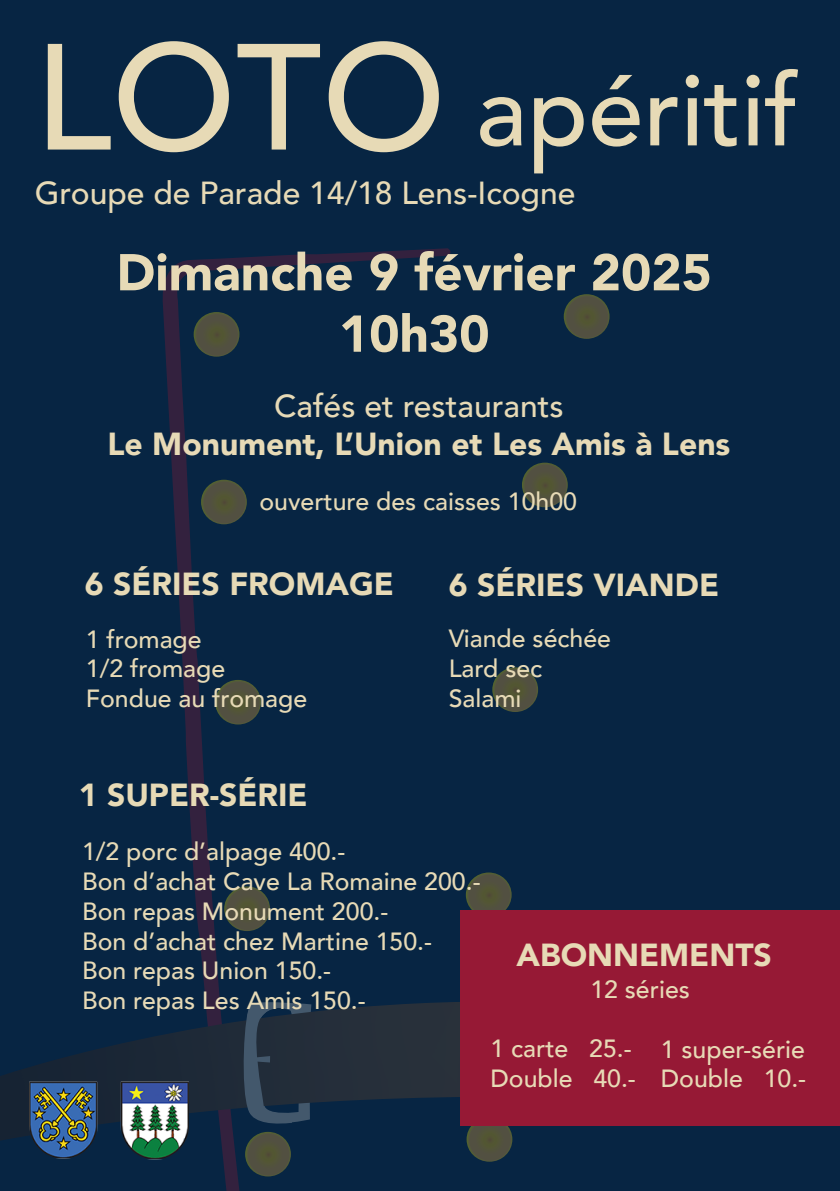
<style>
.page{position:relative;width:840px;height:1191px;background:#fff}
.page>*{position:absolute;margin:0;border:0;box-sizing:border-box;transform-origin:0 0}
.t1{font:500 99.4px "Avenir";color:#e7dab6}
.t2{font:900 51.2px/61.4px "Avenir";color:#e7dab6;text-align:center}
.t3{font:900 31.8px "Avenir";color:#e7dab6}
.t4{font:500 31.8px "Avenir";color:#e7dab6}
.t5{font:500 24.8px/29.8px "Avenir";color:#e7dab6}
.s1{font-size:149.2px}
</style>
<div class="page">
<div style="left:0;top:0;width:839px;height:1191px;background:#072543"></div>
<svg style="left:563px;top:294px;width:46px;height:45px;background:#50513c"></svg>
<svg style="left:521px;top:462px;width:46px;height:45px;background:#4f513c"></svg>
<div style="left:492px;top:667px;width:46px;height:45px;background:linear-gradient(to bottom,#50533c,#52523e);border-radius:50%"></div>
<svg style="left:465px;top:872px;width:46px;height:45px"></svg>
<div style="left:466px;top:1117px;width:46px;height:44px;background:linear-gradient(to right,#51543b,#53513f);border-radius:50%"></div>
<svg style="left:162px;top:248px;width:289px;height:943px"></svg>
<svg style="left:0;top:1001px;width:839px;height:141px"></svg>
<svg style="left:240px;top:999px;width:71px;height:132px"></svg>
<img style="left:23px;top:1072px;width:82px;height:87px">
<img style="left:106px;top:1067px;width:91px;height:97px">
<div style="left:460px;top:910px;width:379px;height:215px;background:#961935"></div>
<h1 class="t1" style="left:34px;top:25px;width:765px"><span class="s1">LOTO</span> apéritif</h1>
<p class="t4" style="left:35px;top:166px;width:542px">Groupe de Parade 14/18 Lens-Icogne</p>
<h2 class="t2" style="left:116px;top:240px;width:596px">Dimanche 9 février 2025<br>10h30</h2>
<p class="t4" style="left:274px;top:378px;width:291px">Cafés et restaurants</p>
<p class="t3" style="left:107px;top:417px;width:624px">Le Monument, L’Union et Les Amis à Lens</p>
<p class="t5" style="left:259px;top:485px;width:319px">ouverture des caisses 10h00</p>
<p class="t3" style="left:85px;top:556px;width:310px">6 SÉRIES FROMAGE</p>
<p class="t3" style="left:448px;top:558px;width:271px">6 SÉRIES VIANDE</p>
<p class="t5" style="left:86px;top:622px;width:223px">1 fromage<br>1/2 fromage<br>Fondue au fromage</p>
<p class="t5" style="left:448px;top:622px;width:164px">Viande séchée<br>Lard sec<br>Salami</p>
<p class="t3" style="left:79px;top:768px;width:230px">1 SUPER-SÉRIE</p>
<p class="t5" style="left:82px;top:835px;width:400px">1/2 porc d’alpage 400.-<br>Bon d’achat Cave La Romaine 200.-<br>Bon repas Monument 200.-<br>Bon d’achat chez Martine 150.-<br>Bon repas Union 150.-<br>Bon repas Les Amis 150.-</p>
<p class="t3" style="left:516px;top:928px;width:257px">ABONNEMENTS</p>
<p class="t5" style="left:590px;top:972px;width:101px">12 séries</p>
<p class="t5" style="left:490px;top:1032px;width:147px">1 carte 25.-<br>Double 40.-</p>
<p class="t5" style="left:660px;top:1032px;width:147px">1 super-série<br>Double 10.-</p>
</div>
